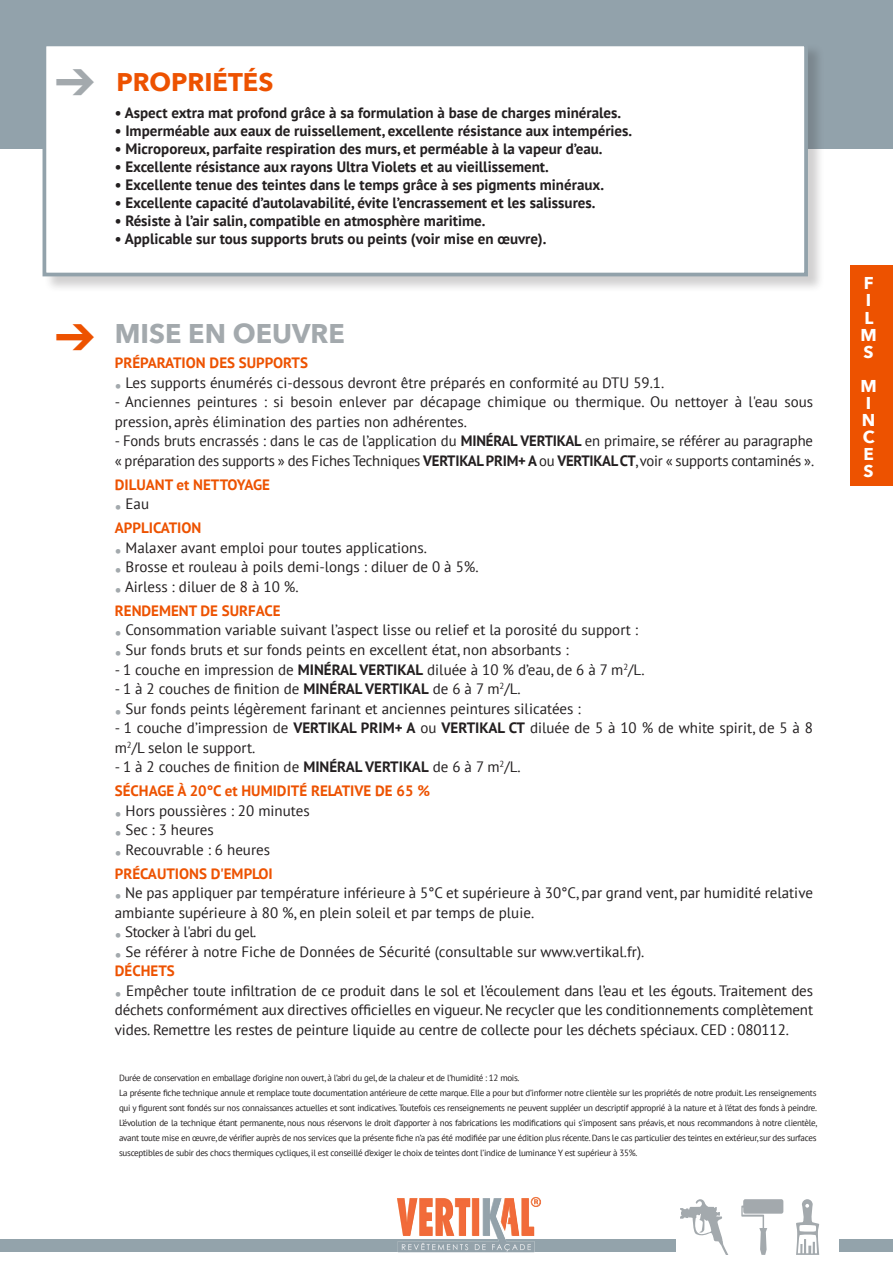
<style>
.page{position:relative;width:893px;height:1263px;background:#fff}
.page>*{position:absolute;margin:0;border:0;box-sizing:border-box;transform-origin:0 0}
.t1{font:700 27px "Avenir Next";color:#a3a9ad}
.t2{font:700 25.5px "Avenir Next";color:#ed5200}
.t3{font:700 17.1px/17.1px "Avenir Next";color:#fff}
.t4{font:15px/19.5px "PT Sans";color:#231f20}
.t5{font:700 15px "PT Sans";color:#231f20}
.t6{font:700 15px/24px "PT Sans";color:#ed5200}
.t7{font:15px "PT Sans";letter-spacing:-.03em;color:#231f20}
.t8{font:9px/15px "PT Sans";letter-spacing:-.03em;color:#231f20}
.s1{color:#a3a9ad}
.s2{color:#ed5200}
.s3{font-weight:700;color:#a3a9ad}
.s4{font-weight:700}
.s5{font-weight:400;color:#231f20}
.s6{font-weight:700;color:#ed5200}
.s7{color:#231f20}
</style>
<div class="page">
<div style="left:0;top:1240px;width:893px;height:12px;background:#93a3ab"></div>
<img style="left:391px;top:1197px;width:154px;height:56px">
<div style="left:0;top:0;width:893px;height:149px;background:#92a2ab"></div>
<div style="left:851px;top:265px;width:42px;height:221px;background:#ed5200"></div>
<div style="left:776px;top:1199px;width:63px;height:56px;background:#fff"></div>
<svg style="left:796px;top:1199px;width:23px;height:56px"></svg>
<div style="left:731px;top:1199px;width:62px;height:56px;background:#fff"></div>
<svg style="left:741px;top:1199px;width:42px;height:56px"></svg>
<div style="left:676px;top:1199px;width:62px;height:56px;background:#fff"></div>
<svg style="left:680px;top:1199px;width:49px;height:56px"></svg>
<div style="left:44px;top:43px;width:781px;height:250px;background:#231f20;opacity:.21"></div>
<div style="left:43px;top:43px;width:765px;height:233px;background:#fff;border:4px solid #92a2ab"></div>
<h2 class="t2" style="left:55px;top:60px;width:220px"><span class="s1">➔</span> PROPRIÉTÉS</h2>
<p class="t5" style="left:115px;top:102px;width:508px">• Aspect extra mat profond grâce à sa formulation à base de charges minérales.</p>
<p class="t5" style="left:115px;top:120px;width:519px">• Imperméable aux eaux de ruissellement, excellente résistance aux intempéries.</p>
<p class="t5" style="left:115px;top:138px;width:489px">• Microporeux, parfaite respiration des murs, et perméable à la vapeur d’eau.</p>
<p class="t5" style="left:115px;top:156px;width:436px">• Excellente résistance aux rayons Ultra Violets et au vieillissement.</p>
<p class="t5" style="left:115px;top:174px;width:491px">• Excellente tenue des teintes dans le temps grâce à ses pigments minéraux.</p>
<p class="t5" style="left:115px;top:192px;width:482px">• Excellente capacité d’autolavabilité, évite l’encrassement et les salissures.</p>
<p class="t5" style="left:115px;top:210px;width:372px">• Résiste à l’air salin, compatible en atmosphère maritime.</p>
<p class="t5" style="left:115px;top:228px;width:433px">• Applicable sur tous supports bruts ou peints (voir mise en œuvre).</p>
<h1 class="t1" style="left:55px;top:311px;width:291px"><span class="s2">➔</span> MISE EN OEUVRE</h1>
<p class="t6" style="left:115px;top:351px;width:195px">PRÉPARATION DES SUPPORTS</p>
<p class="t4" style="left:115px;top:373px;width:551px"><span class="s3">•</span> Les supports énumérés ci-dessous devront être préparés en conformité au DTU 59.1.</p>
<p class="t4" style="left:115px;top:392px;width:700px">- Anciennes peintures : si besoin enlever par décapage chimique ou thermique. Ou nettoyer à l'eau sous pression, après élimination des parties non adhérentes.</p>
<p class="t4" style="left:115px;top:431px;width:701px">- Fonds bruts encrassés : dans le cas de l’application du <span class="s4">MINÉRAL VERTIKAL</span> en primaire, se référer au paragraphe « préparation des supports » des Fiches Techniques <span class="s4">VERTIKAL PRIM+ A</span> ou <span class="s4">VERTIKAL CT</span>, voir « supports contaminés ».</p>
<p class="t6" style="left:115px;top:472px;width:157px">DILUANT et NETTOYAGE</p>
<p class="t6" style="left:115px;top:492px;width:88px"><span class="s1">•</span> <span class="s5">Eau<br></span>APPLICATION</p>
<p class="t4" style="left:115px;top:538px;width:314px"><span class="s3">•</span> Malaxer avant emploi pour toutes applications.</p>
<p class="t4" style="left:115px;top:557px;width:365px"><span class="s3">•</span> Brosse et rouleau à poils demi-longs : diluer de 0 à 5%.</p>
<p class="t4" style="left:115px;top:574px;width:185px;line-height:24px"><span class="s3">•</span> Airless : diluer de 8 à 10 %.<br><span class="s6">RENDEMENT DE SURFACE</span></p>
<p class="t4" style="left:115px;top:620px;width:525px"><span class="s3">•</span> Consommation variable suivant l’aspect lisse ou relief et la porosité du support :</p>
<p class="t4" style="left:115px;top:640px;width:456px"><span class="s3">•</span> Sur fonds bruts et sur fonds peints en excellent état, non absorbants :</p>
<p class="t4" style="left:115px;top:659px;width:531px">- 1 couche en impression de <span class="s4">MINÉRAL VERTIKAL</span> diluée à 10 % d’eau, de 6 à 7 m<sup>2</sup>/L.</p>
<p class="t4" style="left:115px;top:679px;width:407px">- 1 à 2 couches de finition de <span class="s4">MINÉRAL VERTIKAL</span> de 6 à 7 m<sup>2</sup>/L.</p>
<p class="t4" style="left:115px;top:698px;width:467px"><span class="s3">•</span> Sur fonds peints légèrement farinant et anciennes peintures silicatées :</p>
<p class="t4" style="left:115px;top:718px;width:700px">- 1 couche d’impression de <span class="s4">VERTIKAL PRIM+ A</span> ou <span class="s4">VERTIKAL CT</span> diluée de 5 à 10 % de white spirit, de 5 à 8 m<sup>2</sup>/L selon le support.</p>
<p class="t6" style="left:115px;top:754px;width:407px"><span class="s5">- 1 à 2 couches de finition de</span> <span class="s7">MINÉRAL VERTIKAL</span> <span class="s5">de 6 à 7 m</span><sup>2</sup><span class="s5">/L.<br></span>SÉCHAGE À 20°C et HUMIDITÉ RELATIVE DE 65 %</p>
<p class="t4" style="left:115px;top:800px;width:196px"><span class="s3">•</span> Hors poussières : 20 minutes</p>
<p class="t4" style="left:115px;top:820px;width:101px"><span class="s3">•</span> Sec : 3 heures</p>
<p class="t4" style="left:115px;top:837px;width:160px;line-height:24px"><span class="s3">•</span> Recouvrable : 6 heures<br><span class="s6">PRÉCAUTIONS D'EMPLOI</span></p>
<p class="t4" style="left:115px;top:883px;width:700px"><span class="s3">•</span> Ne pas appliquer par température inférieure à 5°C et supérieure à 30°C, par grand vent, par humidité relative ambiante supérieure à 80 %, en plein soleil et par temps de pluie.</p>
<p class="t7" style="left:115px;top:922px;width:143px"><span class="s3">•</span> Stocker à l'abri du gel.</p>
<p class="t4" style="left:115px;top:941px;width:531px"><span class="s3">•</span> Se référer à notre Fiche de Données de Sécurité (consultable sur www.vertikal.fr).<br><span class="s6">DÉCHETS</span></p>
<p class="t4" style="left:115px;top:980px;width:700px;text-align:justify"><span class="s3">•</span> Empêcher toute infiltration de ce produit dans le sol et l’écoulement dans l’eau et les égouts. Traitement des déchets conformément aux directives officielles en vigueur. Ne recycler que les conditionnements complètement vides. Remettre les restes de peinture liquide au centre de collecte pour les déchets spéciaux. CED : 080112.</p>
<p class="t8" style="left:119px;top:1070px;width:700px">Durée de conservation en emballage d’origine non ouvert, à l’abri du gel, de la chaleur et de l’humidité : 12 mois.<br>La présente fiche technique annule et remplace toute documentation antérieure de cette marque. Elle a pour but d’informer notre clientèle sur les propriétés de notre produit. Les renseignements qui y figurent sont fondés sur nos connaissances actuelles et sont indicatives. Toutefois ces renseignements ne peuvent suppléer un descriptif approprié à la nature et à l’état des fonds à peindre.<br>L’évolution de la technique étant permanente, nous nous réservons le droit d’apporter à nos fabrications les modifications qui s’imposent sans préavis, et nous recommandons à notre clientèle, avant toute mise en œuvre, de vérifier auprès de nos services que la présente fiche n’a pas été modifiée par une édition plus récente. Dans le cas particulier des teintes en extérieur, sur des surfaces susceptibles de subir des chocs thermiques cycliques, il est conseillé d’exiger le choix de teintes dont l’indice de luminance Y est supérieur à 35%.</p>
<p class="t3" style="left:860px;top:275px;width:18px;text-align:center">F<br>I<br>L<br>M<br>S</p>
<p class="t3" style="left:860px;top:377px;width:18px">M<br>I<br>N<br>C<br>E<br>S</p>
<p class="t3" style="left:867px;top:332px;width:14px;line-height:34.2px">C<br>A</p>
<p class="t3" style="left:868px;top:392px;width:12px;text-align:justify">S S E</p>
<p class="t3" style="left:866px;top:460px;width:15px">D</p>
</div>
